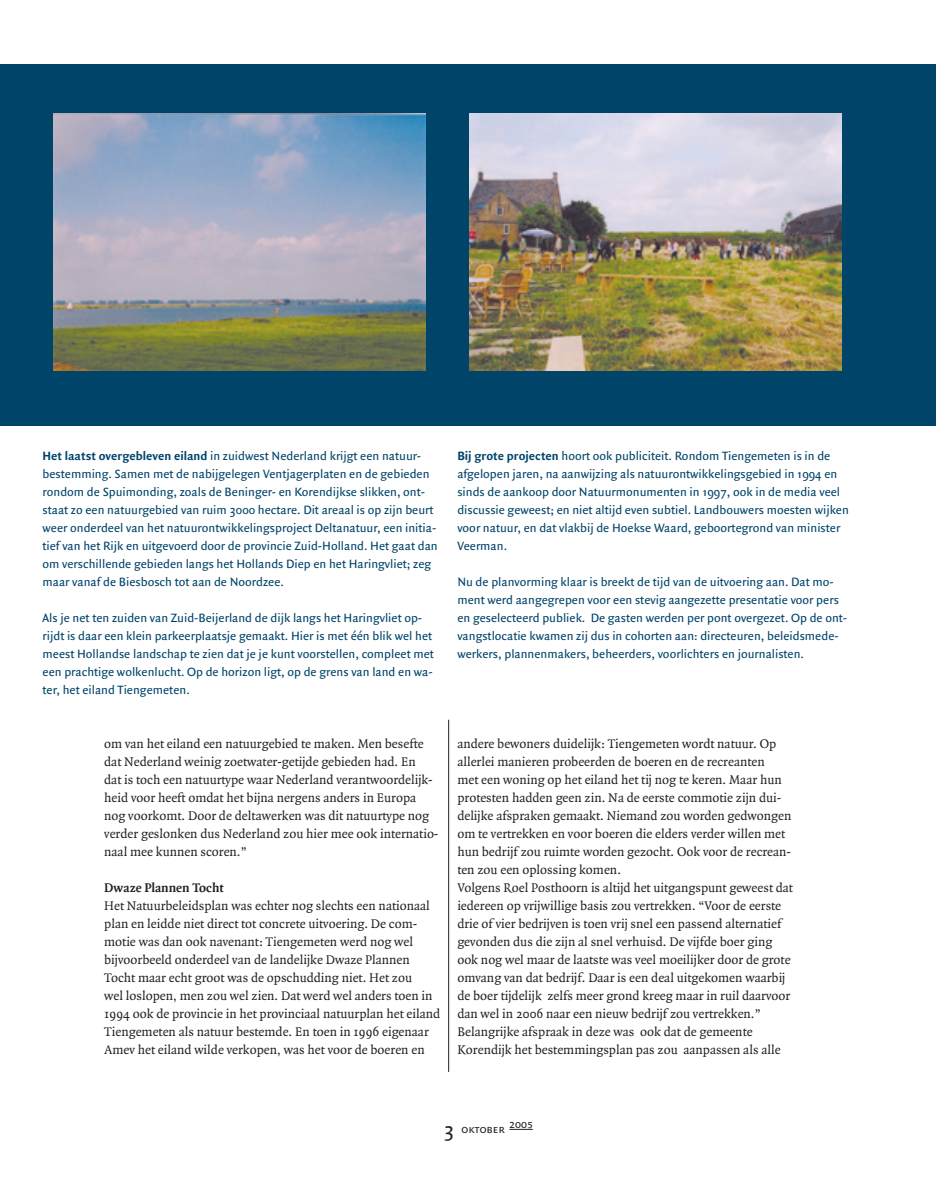
<style>
.page{position:relative;width:936px;height:1191px;background:#fff}
.page>*{position:absolute;margin:0;border:0;box-sizing:border-box;transform-origin:0 0}
.t1{font:13.5px/18px "Quadraat";color:#231f20}
.t2{font:700 13.5px "Quadraat";color:#231f20}
.t3{font:12.9px/18px "Quadraat Sans";color:#00446a}
.t4{font:12px "Quadraat Sans Caps";color:#231f20}
.s1{font-weight:700}
.s2{font-family:"Quadraat Sans";font-size:21px}
</style>
<div class="page">
<svg style="left:509px;top:1129px;width:24px;height:1px"></svg>
<div style="left:0;top:64px;width:935px;height:361px;background:#00446a"></div>
<img style="left:54px;top:114px;width:371px;height:257px">
<hr style="left:448px;top:719px;width:1px;height:352px;background:#231f20">
<img style="left:469px;top:114px;width:372px;height:257px">
<p class="t3" style="left:43px;top:447px;width:396px"><span class="s1">Het laatst overgebleven eiland</span> in zuidwest Nederland krijgt een natuur&shy;bestemming. Samen met de nabijgelegen Ventjagerplaten en de gebieden rondom de Spuimonding, zoals de Beninger- en Korendijkse slikken, ont&shy;staat zo een natuurgebied van ruim 3000 hectare. Dit areaal is op zijn beurt weer onderdeel van het natuurontwikkelingsproject Deltanatuur, een initia&shy;tief van het Rijk en uitgevoerd door de provincie Zuid-Holland. Het gaat dan om verschillende gebieden langs het Hollands Diep en het Haringvliet; zeg maar vanaf de Biesbosch tot aan de Noordzee.</p>
<p class="t3" style="left:43px;top:609px;width:393px">Als je net ten zuiden van Zuid-Beijerland de dijk langs het Haringvliet op&shy;rijdt is daar een klein parkeerplaatsje gemaakt. Hier is met één blik wel het meest Hollandse landschap te zien dat je je kunt voorstellen, compleet met een prachtige wolkenlucht. Op de horizon ligt, op de grens van land en wa&shy;ter, het eiland Tiengemeten.</p>
<p class="t1" style="left:104px;top:735px;width:335px">om van het eiland een natuurgebied te maken. Men besefte dat Nederland weinig zoetwater-getijde gebieden had. En<br>dat is toch een natuurtype waar Nederland verantwoordelijk&shy;heid voor heeft omdat het bijna nergens anders in Europa nog voorkomt. Door de deltawerken was dit natuurtype nog verder geslonken dus Nederland zou hier mee ook internatio&shy;naal mee kunnen scoren.”</p>
<p class="t2" style="left:104px;top:880px;width:121px">Dwaze Plannen Tocht</p>
<p class="t1" style="left:104px;top:897px;width:337px">Het Natuurbeleidsplan was echter nog slechts een nationaal plan en leidde niet direct tot concrete uitvoering. De com&shy;motie was dan ook navenant: Tiengemeten werd nog wel bijvoorbeeld onderdeel van de landelijke Dwaze Plannen Tocht maar echt groot was de opschudding niet. Het zou<br>wel loslopen, men zou wel zien. Dat werd wel anders toen in 1994 ook de provincie in het provinciaal natuurplan het eiland Tiengemeten als natuur bestemde. En toen in 1996 eigenaar Amev het eiland wilde verkopen, was het voor de boeren en</p>
<p class="t3" style="left:457px;top:447px;width:393px"><span class="s1">Bij grote projecten</span> hoort ook publiciteit. Rondom Tiengemeten is in de afgelopen jaren, na aanwijzing als natuurontwikkelingsgebied in 1994 en sinds de aankoop door Natuurmonumenten in 1997, ook in de media veel discussie geweest; en niet altijd even subtiel. Landbouwers moesten wijken voor natuur, en dat vlakbij de Hoekse Waard, geboortegrond van minister Veerman.</p>
<p class="t3" style="left:457px;top:573px;width:391px">Nu de planvorming klaar is breekt de tijd van de uitvoering aan. Dat mo&shy;ment werd aangegrepen voor een stevig aangezette presentatie voor pers en geselecteerd publiek. De gasten werden per pont overgezet. Op de ont&shy;vangstlocatie kwamen zij dus in cohorten aan: directeuren, beleidsmede&shy;werkers, plannenmakers, beheerders, voorlichters en journalisten.</p>
<p class="t1" style="left:457px;top:735px;width:337px">andere bewoners duidelijk: Tiengemeten wordt natuur. Op allerlei manieren probeerden de boeren en de recreanten<br>met een woning op het eiland het tij nog te keren. Maar hun protesten hadden geen zin. Na de eerste commotie zijn dui&shy;delijke afspraken gemaakt. Niemand zou worden gedwongen om te vertrekken en voor boeren die elders verder willen met hun bedrijf zou ruimte worden gezocht. Ook voor de recrean&shy;ten zou een oplossing komen.<br>Volgens Roel Posthoorn is altijd het uitgangspunt geweest dat iedereen op vrijwillige basis zou vertrekken. “Voor de eerste drie of vier bedrijven is toen vrij snel een passend alternatief gevonden dus die zijn al snel verhuisd. De vijfde boer ging ook nog wel maar de laatste was veel moeilijker door de grote omvang van dat bedrijf. Daar is een deal uitgekomen waarbij de boer tijdelijk zelfs meer grond kreeg maar in ruil daarvoor dan wel in 2006 naar een nieuw bedrijf zou vertrekken.” Belangrijke afspraak in deze was ook dat de gemeente Korendijk het bestemmingsplan pas zou aanpassen als alle</p>
<p class="t4" style="left:444px;top:1121px;width:91px"><span class="s2">3</span> oktober 2005</p>
</div>
